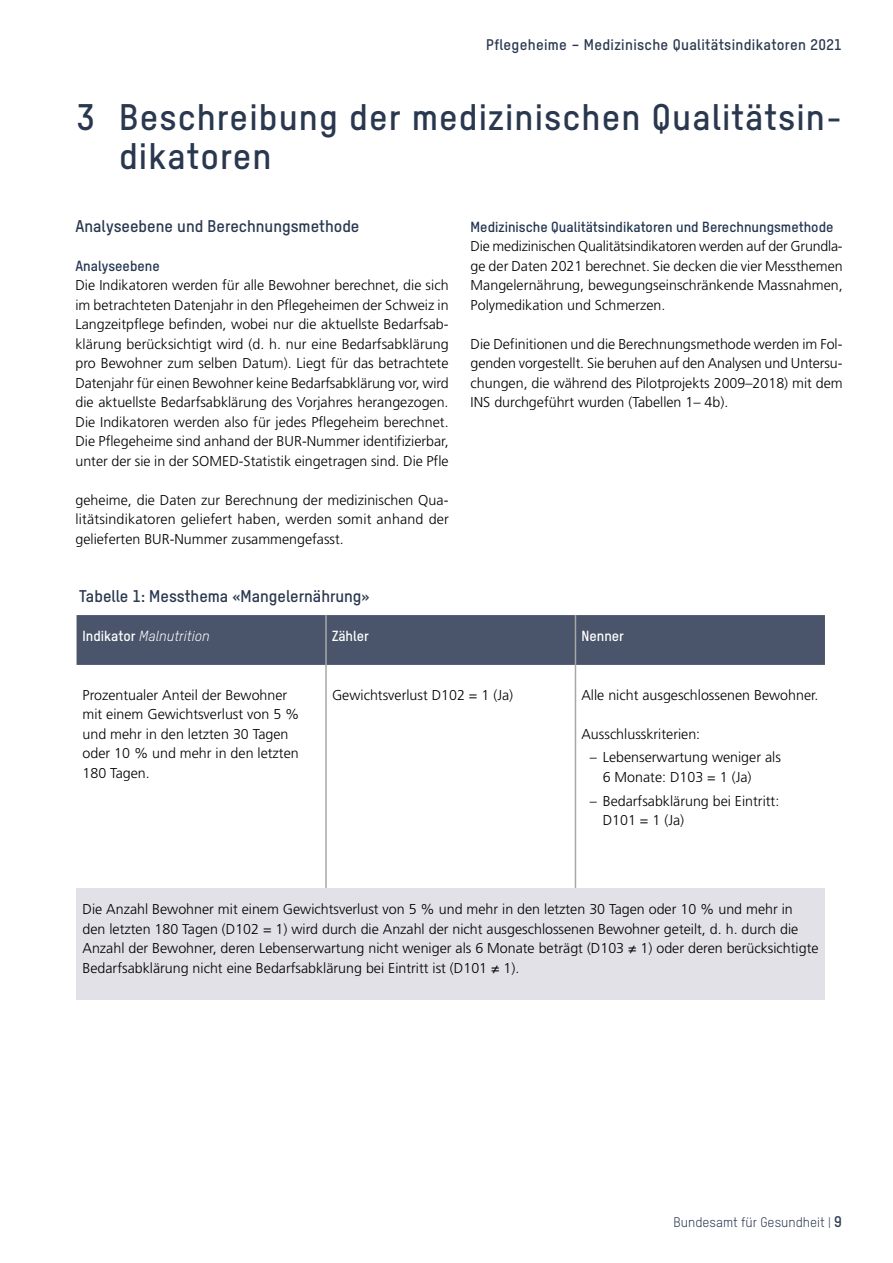
<style>
.page{position:relative;width:893px;height:1263px;background:#fff}
.page>*{position:absolute;margin:0;border:0;box-sizing:border-box;transform-origin:0 0}
.t1{font:36px/39px "T Star Bold";letter-spacing:.03em;color:#2a384f}
.t2{font:16.5px "T Star Bold";color:#2a384f}
.t3{font:15px "T Star Bold";letter-spacing:.02em;color:#2a384f}
.t4{font:300 14.25px/19.5px "Frutiger LT Pro";color:#000}
.t5{font:14.25px "T Star Bold";color:#23354f}
.t6{font:italic 14.25px "T Star Regular";color:#fff}
.t7{font:14.25px "T Star Bold";color:#fff}
.t8{font:13.5px "T Star Regular";color:#2a384f}
.s1{font-family:"Frutiger LT Std";font-style:italic}
.s2{font-family:"T Star Bold";font-style:normal}
.s3{font-family:"T Star Bold";font-size:15px}
</style>
<div class="page">
<div style="left:77px;top:615px;width:748px;height:50px;background:#4a546a"></div>
<div style="left:77px;top:888px;width:748px;height:111px;background:#e1e1e7"></div>
<hr style="left:325px;top:615px;width:2px;height:50px;background:#a8a8a7">
<hr style="left:325px;top:665px;width:2px;height:223px;background:#a8a8a7">
<hr style="left:575px;top:615px;width:1px;height:50px;background:#a8a8a7">
<hr style="left:575px;top:665px;width:1px;height:223px;background:#a8a8a7">
<p class="t3" style="left:486px;top:35px;width:357px">Pflegeheime − Medizinische Qualitätsindikatoren 2021</p>
<h1 class="t1" style="left:119px;top:97px;width:724px;text-indent:-43px">3 Beschreibung der medizinischen Qualitätsin&shy;dikatoren</h1>
<p class="t2" style="left:75px;top:216px;width:286px">Analyseebene und Berechnungsmethode</p>
<p class="t5" style="left:75px;top:257px;width:86px">Analyseebene</p>
<p class="t4" style="left:75px;top:276px;width:375px;text-align:justify">Die Indikatoren werden für alle Bewohner berechnet, die sich im betrachteten Datenjahr in den Pflegeheimen der Schweiz in Langzeitpflege befinden, wobei nur die aktuellste Bedarfsab&shy;klärung berücksichtigt wird (d. h. nur eine Bedarfsabklärung pro Bewohner zum selben Datum). Liegt für das betrachtete Datenjahr für einen Bewohner keine Bedarfsabklärung vor, wird die aktuellste Bedarfsabklärung des Vorjahres herangezogen.<br>Die Indikatoren werden also für jedes Pflegeheim berechnet.<br>Die Pflegeheime sind anhand der BUR-Nummer identifizierbar, unter der sie in der SOMED-Statistik eingetragen sind. Die Pfle</p>
<p class="t4" style="left:75px;top:490px;width:375px;text-align:justify">geheime, die Daten zur Berechnung der medizinischen Qua&shy;litätsindikatoren geliefert haben, werden somit anhand der gelieferten BUR-Nummer zusammengefasst.</p>
<p class="t2" style="left:79px;top:586px;width:292px">Tabelle 1: Messthema «Mangelernährung»</p>
<p class="t5" style="left:471px;top:218px;width:364px">Medizinische Qualitätsindikatoren und Berechnungsmethode</p>
<p class="t4" style="left:471px;top:237px;width:374px;text-align:justify">Die medizinischen Qualitätsindikatoren werden auf der Grundla&shy;ge der Daten 2021 berechnet. Sie decken die vier Messthemen Mangelernährung, bewegungseinschränkende Massnahmen, Polymedikation und Schmerzen.</p>
<p class="t4" style="left:471px;top:334px;width:374px;text-align:justify">Die Definitionen und die Berechnungsmethode werden im Fol&shy;genden vorgestellt. Sie beruhen auf den Analysen und Untersu&shy;chungen, die während des Pilotprojekts 2009–2018) mit dem INS durchgeführt wurden (Tabellen 1<span class="s1">–</span> 4b).</p>
<p class="t6" style="left:83px;top:628px;width:129px"><span class="s2">Indikator</span> Malnutrition</p>
<p class="t7" style="left:332px;top:627px;width:38px">Zähler</p>
<p class="t7" style="left:581px;top:627px;width:44px">Nenner</p>
<p class="t4" style="left:83px;top:685px;width:218px">Prozentualer Anteil der Bewohner mit einem Gewichtsverlust von 5 % und mehr in den letzten 30 Tagen oder 10 % und mehr in den letzten<br>180 Tagen.</p>
<p class="t4" style="left:332px;top:685px;width:183px">Gewichtsverlust D102 = 1 (Ja)</p>
<p class="t4" style="left:581px;top:685px;width:239px">Alle nicht ausgeschlossenen Bewohner.</p>
<p class="t4" style="left:581px;top:724px;width:120px">Ausschlusskriterien:</p>
<p class="t4" style="left:603px;top:748px;width:180px;text-indent:-13px">– Lebenserwartung weniger als<br>6 Monate: D103 = 1 (Ja)</p>
<p class="t4" style="left:603px;top:791px;width:178px;text-indent:-13px">– Bedarfsabklärung bei Eintritt:<br>D101 = 1 (Ja)</p>
<p class="t4" style="left:83px;top:899px;width:737px">Die Anzahl Bewohner mit einem Gewichtsverlust von 5 % und mehr in den letzten 30 Tagen oder 10 % und mehr in den letzten 180 Tagen (D102 = 1) wird durch die Anzahl der nicht ausgeschlossenen Bewohner geteilt, d. h. durch die Anzahl der Bewohner, deren Lebenserwartung nicht weniger als 6 Monate beträgt (D103 ≠ 1) oder deren berücksichtigte Bedarfsabklärung nicht eine Bedarfsabklärung bei Eintritt ist (D101 ≠ 1).</p>
<p class="t8" style="left:673px;top:1214px;width:170px">Bundesamt für Gesundheit | <span class="s3">9</span></p>
</div>
